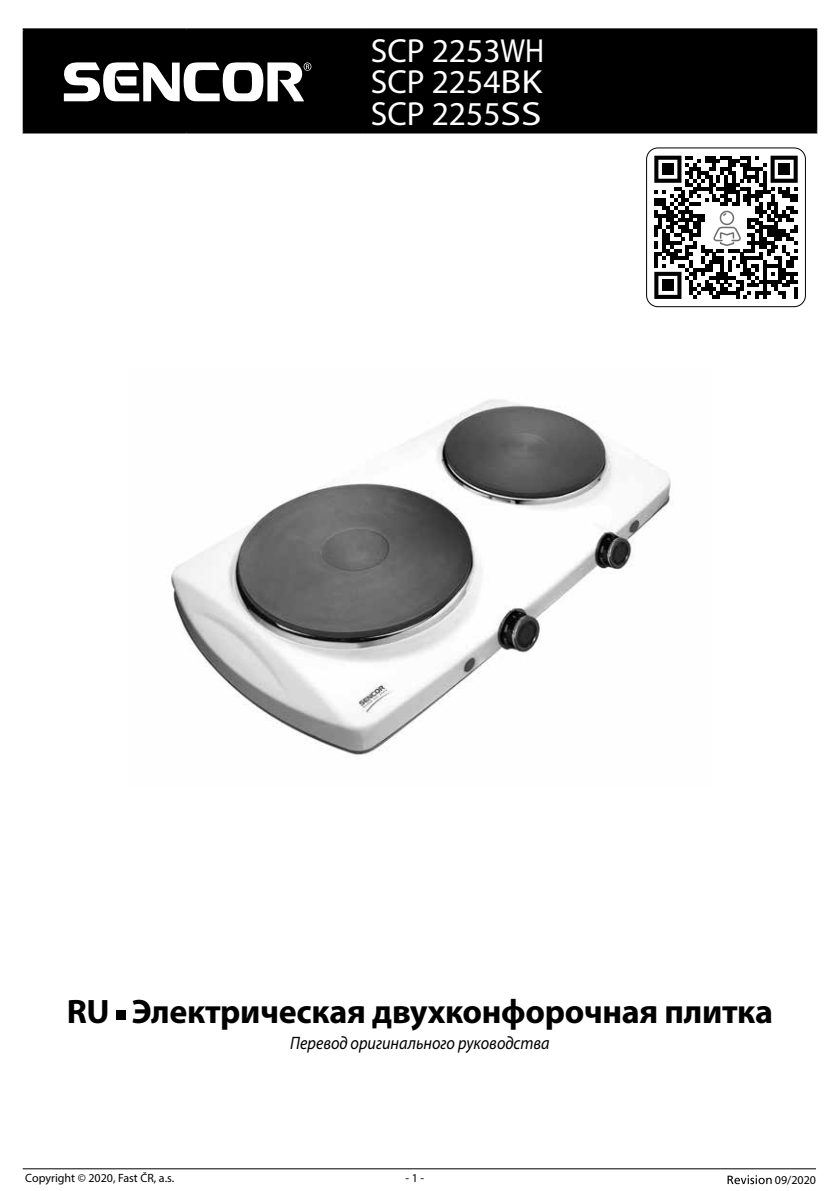
<style>
.page{position:relative;width:840px;height:1191px;background:#fff}
.page>*{position:absolute;margin:0;border:0;box-sizing:border-box;transform-origin:0 0}
.t1{font:700 34px "Myriad Pro";letter-spacing:-.01em;color:#000}
.t2{font:33.4px/31px "Myriad Pro";color:#fff;text-align:justify}
.t3{font:italic 18px "Myriad Pro";color:#000;scale:.9 1}
.t4{font:12px "Myriad Pro";color:#000}
</style>
<div class="page">
<hr style="left:23px;top:1168px;width:792px;height:1px;background:#000">
<svg style="left:727px;top:1175px;width:44px;height:9px"></svg>
<img style="left:171px;top:399px;width:500px;height:356px">
<div style="left:116px;top:1010px;width:9px;height:9px;background:#000"></div>
<div style="left:25px;top:30px;width:789px;height:101px;background:#000"></div>
<hr style="left:23px;top:28px;width:163px;height:2px;background:#000">
<hr style="left:23px;top:30px;width:2px;height:101px;background:#000">
<hr style="left:186px;top:28px;width:176px;height:2px;background:#000">
<hr style="left:185px;top:30px;width:2px;height:101px;background:#000">
<hr style="left:362px;top:28px;width:454px;height:2px;background:#000">
<hr style="left:361px;top:30px;width:2px;height:101px;background:#000">
<hr style="left:814px;top:30px;width:2px;height:101px;background:#000">
<hr style="left:23px;top:131px;width:163px;height:2px;background:#000">
<hr style="left:186px;top:131px;width:176px;height:2px;background:#000">
<hr style="left:362px;top:131px;width:454px;height:2px;background:#000">
<svg style="left:63px;top:62px;width:248px;height:40px"></svg>
<svg style="left:646px;top:148px;width:159px;height:159px"></svg>
<h2 class="t2" style="left:370px;top:35px;width:175px">SCP 2253WH SCP 2254BK SCP 2255SS</h2>
<h1 class="t1" style="left:67px;top:989px;width:707px">RU Электрическая двухконфорочная плитка</h1>
<h3 class="t3" style="left:290px;top:1032px;width:290px">Перевод оригинального руководства</h3>
<p class="t4" style="left:25px;top:1170px;width:150px">Copyright © 2020, Fast ČR, a.s.</p>
<p class="t4" style="left:405px;top:1170px;width:20px">- 1 -</p>
<p class="t4" style="left:774px;top:1172px;width:43px">09/2020</p>
</div>
